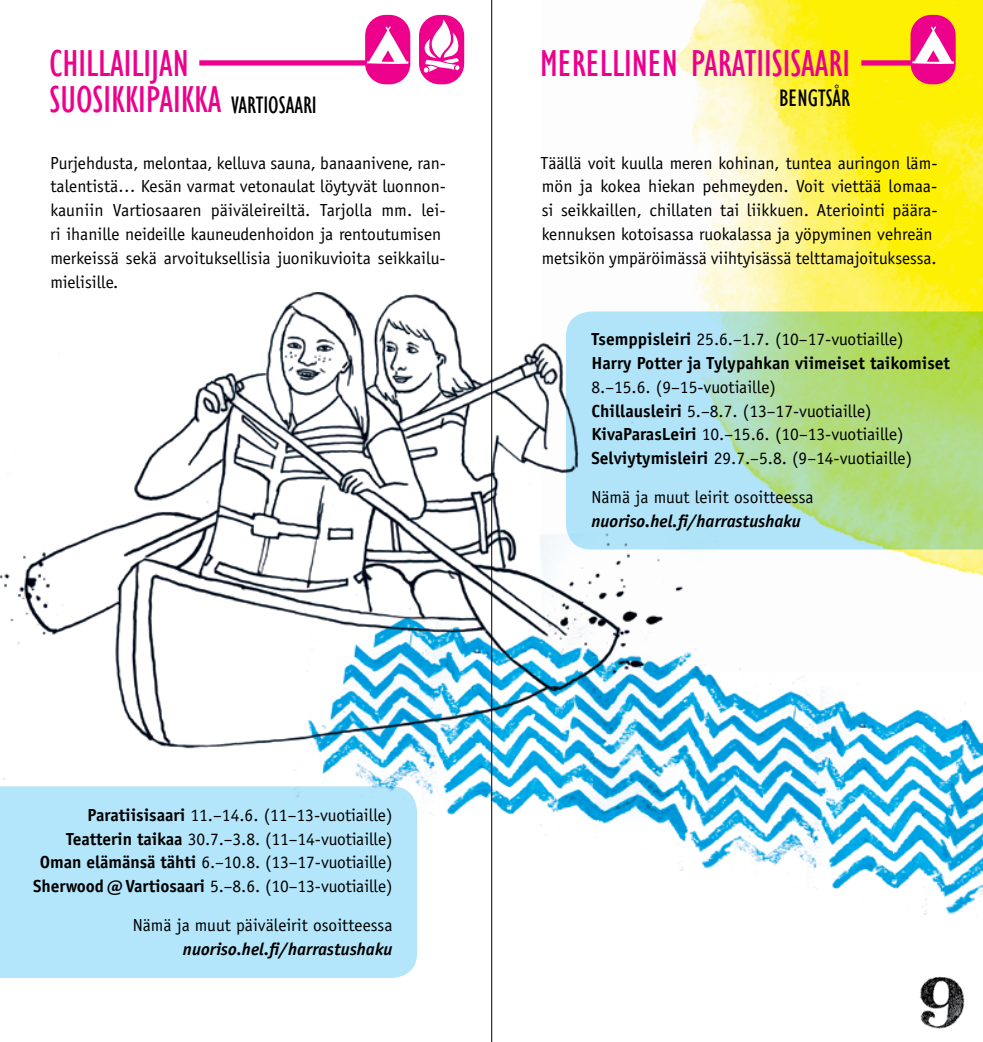
<style>
.page{position:relative;width:983px;height:1042px;background:#fff}
.page>*{position:absolute;margin:0;border:0;box-sizing:border-box;transform-origin:0 0}
.t1{font:condensed 38.5px/36.1px "Gill Sans";color:#ec008c}
.t2{font:condensed 24.5px "Gill Sans";color:#000}
.t3{font:17.5px/23.8px "Officina Sans";color:#000}
.t4{font:700 17.5px/23.8px "Officina Sans";color:#000}
.t5{font:italic 700 17.5px "Officina Sans";color:#000}
.s1{font-weight:700}
.s2{font-weight:400}
</style>
<div class="page">
<hr style="left:491px;top:0;width:1px;height:1042px;background:#000">
<div style="left:199px;top:60px;width:167px;height:6px;background:#ec008c"></div>
<div style="left:0;top:935px;width:417px;height:43px;background:#b3e6fa"></div>
<img style="left:673px;top:0;width:309px;height:293px">
<img style="left:0;top:293px;width:982px;height:642px">
<img style="left:919px;top:976px;width:46px;height:53px">
<div style="left:910px;top:15px;width:45px;height:69px;background:#ec008c;border-radius:21px"></div>
<svg style="left:912px;top:26px;width:41px;height:38px"></svg>
<div style="left:365px;top:15px;width:45px;height:69px;background:#ec008c;border-radius:21px"></div>
<svg style="left:367px;top:26px;width:41px;height:38px"></svg>
<div style="left:861px;top:60px;width:50px;height:6px;background:#ec008c"></div>
<div style="left:419px;top:15px;width:45px;height:69px;background:#ec008c;border-radius:21px"></div>
<svg style="left:423px;top:20px;width:36px;height:53px"></svg>
<h1 class="t1" style="left:50px;top:46px;width:173px">CHILLAILIJAN<br>SUOSIKKIPAIKKA</h1>
<h1 class="t1" style="left:540px;top:46px;width:311px">MERELLINEN PARATIISISAARI</h1>
<h2 class="t2" style="left:779px;top:83px;width:72px">BENGTSÅR</h2>
<h2 class="t2" style="left:231px;top:90px;width:87px">VARTIOSAARI</h2>
<p class="t3" style="left:50px;top:151px;width:397px">Purjehdusta, melontaa, kelluva sauna, banaanivene, ran&shy;talentistä… Kesän varmat vetonaulat löytyvät luonnon&shy;kauniin Vartiosaaren päiväleireiltä. Tarjolla mm. lei&shy;ri ihanille neideille kauneudenhoidon ja rentoutumisen merkeissä sekä arvoituksellisia juonikuvioita seikkailu&shy;mielisille.</p>
<p class="t3" style="left:540px;top:151px;width:398px">Täällä voit kuulla meren kohinan, tuntea auringon läm&shy;mön ja kokea hiekan pehmeyden. Voit viettää lomaa&shy;si seikkaillen, chillaten tai liikkuen. Ateriointi päära&shy;kennuksen kotoisassa ruokalassa ja yöpyminen vehreän metsikön ympäröimässä viihtyisässä telttamajoituksessa.</p>
<p class="t3" style="left:33px;top:803px;width:360px;text-align:right"><span class="s1">Paratiisisaari</span> 11.–14.6. (11–13-vuotiaille)<br><span class="s1">Teatterin taikaa</span> 30.7.–3.8. (11–14-vuotiaille)<br><span class="s1">Oman elämänsä tähti</span> 6.–10.8. (13–17-vuotiaille)<br><span class="s1">Sherwood@Vartiosaari</span> 5.–8.6. (10–13-vuotiaille)</p>
<p class="t3" style="left:133px;top:913px;width:261px">Nämä ja muut päiväleirit osoitteessa</p>
<p class="t5" style="left:183px;top:938px;width:211px">nuoriso.hel.fi/harrastushaku</p>
<p class="t4" style="left:591px;top:327px;width:360px">Tsemppisleiri <span class="s2">25.6.–1.7. (10–17-vuotiaille)<br></span>Harry Potter ja Tylypahkan viimeiset taikomiset</p>
<p class="t3" style="left:591px;top:375px;width:322px">8.–15.6. (9–15-vuotiaille)<br><span class="s1">Chillausleiri</span> 5.–8.7. (13–17-vuotiaille)<br><span class="s1">KivaParasLeiri</span> 10.–15.6. (10–13-vuotiaille)<br><span class="s1">Selviytymisleiri</span> 29.7.–5.8. (9–14-vuotiaille)</p>
<p class="t3" style="left:591px;top:485px;width:224px">Nämä ja muut leirit osoitteessa</p>
<p class="t5" style="left:591px;top:510px;width:211px">nuoriso.hel.fi/harrastushaku</p>
</div>
